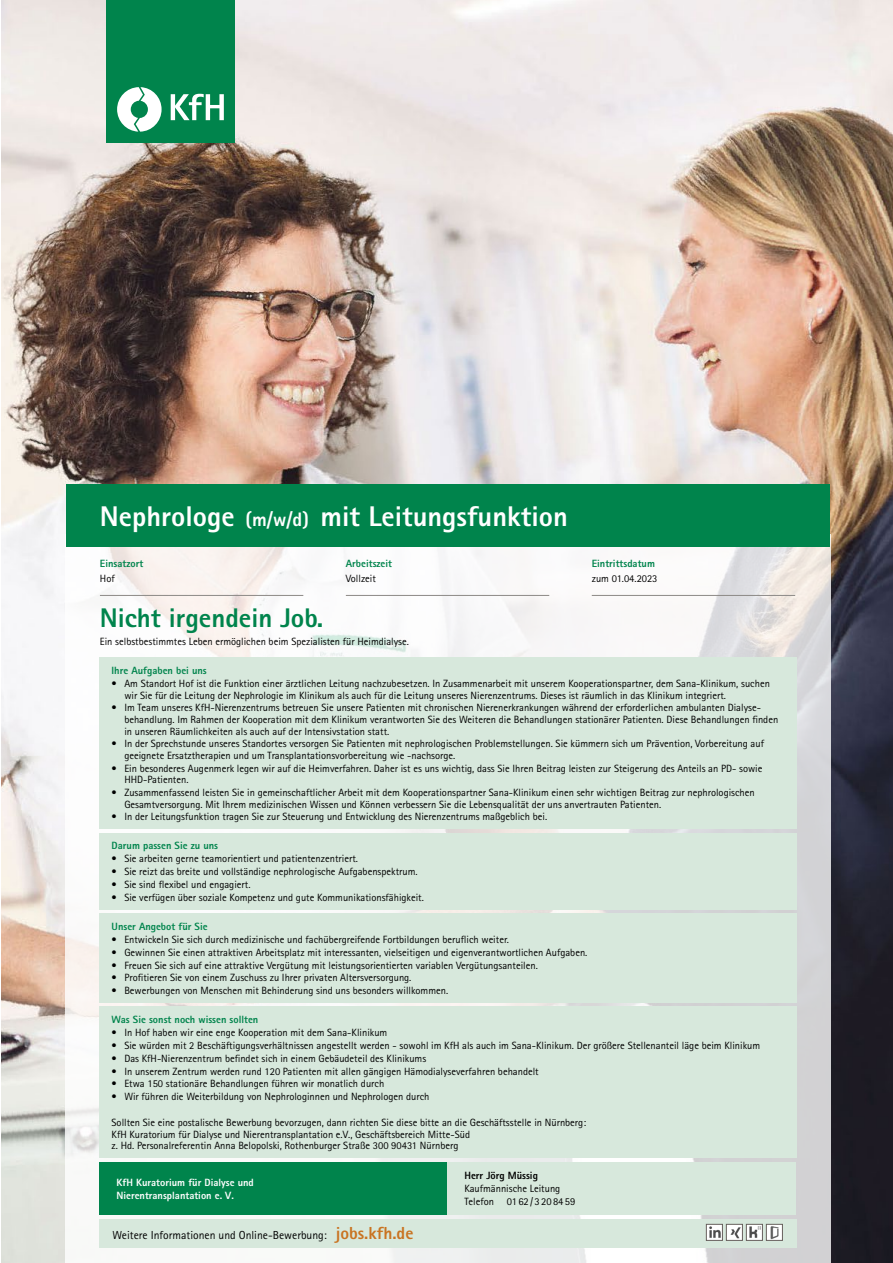
<style>
.page{position:relative;width:893px;height:1263px;background:#fff}
.page>*{position:absolute;margin:0;border:0;box-sizing:border-box;transform-origin:0 0}
.t1{font:800 28.5px "Rotis Sans Serif Std";color:#fff}
.t2{font:800 27px "Rotis Sans Serif Std";color:#00844c}
.t3{font:11.7px "Rotis Sans Serif Std";color:#000}
.t4{font:10.5px/11.6px "Rotis Sans Serif Std";color:#000}
.t5{font:800 10.5px "Rotis Sans Serif Std";color:#00844c}
.t6{font:800 10.5px/13.2px "Rotis Sans Serif Std";color:#fff}
.t7{font:800 10.5px "Rotis Sans Serif Std";color:#000}
.s1{font-size:19.5px}
.s2{font-weight:800;font-size:17.4px;color:#c97321}
</style>
<div class="page">
<img style="left:1px;top:0;width:892px;height:1263px">
<svg style="left:65px;top:534px;width:765px;height:729px"></svg>
<div style="left:66px;top:484px;width:763px;height:63px;background:#00844c"></div>
<hr style="left:100px;top:595px;width:203px;height:1px;background:#8c8986">
<hr style="left:346px;top:595px;width:203px;height:1px;background:#8c8986">
<hr style="left:592px;top:595px;width:203px;height:1px;background:#8c8986">
<div style="left:99px;top:1219px;width:697px;height:28px;background:#d7e8dc"></div>
<img style="left:728px;top:1226px;width:13px;height:13px">
<div style="left:726px;top:1224px;width:17px;height:17px;border:1px solid #66605c"></div>
<img style="left:708px;top:1226px;width:13px;height:13px">
<div style="left:706px;top:1224px;width:17px;height:17px;border:1px solid #66605c"></div>
<svg style="left:748px;top:1226px;width:13px;height:13px"></svg>
<div style="left:746px;top:1224px;width:17px;height:17px;border:1px solid #66605c"></div>
<img style="left:768px;top:1226px;width:13px;height:13px">
<div style="left:766px;top:1224px;width:17px;height:17px;border:1px solid #66605c"></div>
<div style="left:99px;top:833px;width:697px;height:76px;background:#d7e8dc"></div>
<div style="left:99px;top:658px;width:697px;height:171px;background:#d7e8dc"></div>
<div style="left:99px;top:914px;width:697px;height:89px;background:#d7e8dc"></div>
<div style="left:99px;top:1007px;width:697px;height:151px;background:#d7e8dc"></div>
<div style="left:99px;top:1162px;width:349px;height:53px;background:#00844c"></div>
<div style="left:447px;top:1162px;width:349px;height:53px;background:#d7e8dc"></div>
<div style="left:106px;top:0;width:128px;height:142px;background:#00844c"></div>
<svg style="left:171px;top:94px;width:53px;height:26px"></svg>
<svg style="left:117px;top:87px;width:45px;height:45px"></svg>
<h1 class="t1" style="left:100px;top:498px;width:469px">Nephrologe <span class="s1">(m/w/d)</span> mit Leitungsfunktion</h1>
<p class="t5" style="left:100px;top:557px;width:45px">Einsatzort</p>
<p class="t4" style="left:100px;top:573px;width:16px">Hof</p>
<p class="t5" style="left:346px;top:557px;width:48px">Arbeitszeit</p>
<p class="t4" style="left:346px;top:573px;width:32px">Vollzeit</p>
<h2 class="t2" style="left:100px;top:601px;width:225px">Nicht irgendein Job.</h2>
<p class="t4" style="left:100px;top:636px;width:311px">Ein selbstbestimmtes Leben ermöglichen beim Spezialisten für Heimdialyse.</p>
<p class="t5" style="left:592px;top:557px;width:65px">Eintrittsdatum</p>
<p class="t4" style="left:592px;top:573px;width:67px">zum 01.04.2023</p>
<p class="t5" style="left:112px;top:663px;width:97px">Ihre Aufgaben bei uns</p>
<p class="t4" style="left:124px;top:678px;width:647px;text-indent:-13px">• Am Standort Hof ist die Funktion einer ärztlichen Leitung nachzubesetzen. In Zusammenarbeit mit unserem Kooperationspartner, dem Sana-Klinikum, suchen wir Sie für die Leitung der Nephrologie im Klinikum als auch für die Leitung unseres Nierenzentrums. Dieses ist räumlich in das Klinikum integriert.</p>
<p class="t4" style="left:124px;top:702px;width:655px;text-indent:-13px">• Im Team unseres KfH-Nierenzentrums betreuen Sie unsere Patienten mit chronischen Nierenerkrankungen während der erforderlichen ambulanten Dialyse&shy;behandlung. Im Rahmen der Kooperation mit dem Klinikum verantworten Sie des Weiteren die Behandlungen stationärer Patienten. Diese Behandlungen finden in unseren Räumlichkeiten als auch auf der Intensivstation statt.</p>
<p class="t4" style="left:124px;top:738px;width:641px;text-indent:-13px">• In der Sprechstunde unseres Standortes versorgen Sie Patienten mit nephrologischen Problemstellungen. Sie kümmern sich um Prävention, Vorbereitung auf geeignete Ersatztherapien und um Transplantationsvorbereitung wie -nachsorge.</p>
<p class="t4" style="left:124px;top:762px;width:640px;text-indent:-13px">• Ein besonderes Augenmerk legen wir auf die Heimverfahren. Daher ist es uns wichtig, dass Sie Ihren Beitrag leisten zur Steigerung des Anteils an PD- sowie<br>HHD-Patienten.</p>
<p class="t4" style="left:124px;top:787px;width:632px;text-indent:-13px">• Zusammenfassend leisten Sie in gemeinschaftlicher Arbeit mit dem Kooperationspartner Sana-Klinikum einen sehr wichtigen Beitrag zur nephrologischen<br>Gesamtversorgung. Mit Ihrem medizinischen Wissen und Können verbessern Sie die Lebensqualität der uns anvertrauten Patienten.</p>
<p class="t4" style="left:112px;top:811px;width:437px">• In der Leitungsfunktion tragen Sie zur Steuerung und Entwicklung des Nierenzentrums maßgeblich bei.</p>
<p class="t5" style="left:112px;top:839px;width:108px">Darum passen Sie zu uns</p>
<p class="t4" style="left:112px;top:853px;width:248px">• Sie arbeiten gerne teamorientiert und patientenzentriert.</p>
<p class="t4" style="left:112px;top:866px;width:308px">• Sie reizt das breite und vollständige nephrologische Aufgabenspektrum.</p>
<p class="t4" style="left:112px;top:879px;width:140px">• Sie sind flexibel und engagiert.</p>
<p class="t4" style="left:112px;top:891px;width:314px">• Sie verfügen über soziale Kompetenz und gute Kommunikationsfähigkeit.</p>
<p class="t5" style="left:112px;top:919px;width:98px">Unser Angebot für Sie</p>
<p class="t4" style="left:112px;top:933px;width:399px">• Entwickeln Sie sich durch medizinische und fachübergreifende Fortbildungen beruflich weiter.</p>
<p class="t4" style="left:112px;top:946px;width:477px">• Gewinnen Sie einen attraktiven Arbeitsplatz mit interessanten, vielseitigen und eigenverantwortlichen Aufgaben.</p>
<p class="t4" style="left:112px;top:959px;width:428px">• Freuen Sie sich auf eine attraktive Vergütung mit leistungsorientierten variablen Vergütungsanteilen.</p>
<p class="t4" style="left:112px;top:972px;width:301px">• Profitieren Sie von einem Zuschuss zu Ihrer privaten Altersversorgung.</p>
<p class="t4" style="left:112px;top:985px;width:338px">• Bewerbungen von Menschen mit Behinderung sind uns besonders willkommen.</p>
<p class="t5" style="left:112px;top:1013px;width:148px">Was Sie sonst noch wissen sollten</p>
<p class="t4" style="left:112px;top:1027px;width:277px">• In Hof haben wir eine enge Kooperation mit dem Sana-Klinikum</p>
<p class="t4" style="left:112px;top:1039px;width:650px">• Sie würden mit 2 Beschäftigungsverhältnissen angestellt werden - sowohl im KfH als auch im Sana-Klinikum. Der größere Stellenanteil läge beim Klinikum</p>
<p class="t4" style="left:112px;top:1052px;width:316px">• Das KfH-Nierenzentrum befindet sich in einem Gebäudeteil des Klinikums</p>
<p class="t4" style="left:112px;top:1065px;width:429px">• In unserem Zentrum werden rund 120 Patienten mit allen gängigen Hämodialyseverfahren behandelt</p>
<p class="t4" style="left:112px;top:1078px;width:274px">• Etwa 150 stationäre Behandlungen führen wir monatlich durch</p>
<p class="t4" style="left:112px;top:1091px;width:319px">• Wir führen die Weiterbildung von Nephrologinnen und Nephrologen durch</p>
<p class="t4" style="left:112px;top:1117px;width:476px">Sollten Sie eine postalische Bewerbung bevorzugen, dann richten Sie diese bitte an die Geschäftsstelle in Nürnberg:<br>KfH Kuratorium für Dialyse und Nierentransplantation e.V., Geschäftsbereich Mitte-Süd<br>z. Hd. Personalreferentin Anna Belopolski, Rothenburger Straße 300 90431 Nürnberg</p>
<p class="t6" style="left:116px;top:1175px;width:139px">KfH Kuratorium für Dialyse und<br>Nierentransplantation e. V.</p>
<p class="t7" style="left:464px;top:1169px;width:75px">Herr Jörg Müssig</p>
<p class="t4" style="left:464px;top:1182px;width:112px;line-height:13.2px">Kaufmännische Leitung<br>Telefon 01 62/ 3 20 84 59</p>
<p class="t3" style="left:112px;top:1228px;width:303px">Weitere Informationen und Online-Bewerbung: <span class="s2">jobs.kfh.de</span></p>
</div>
